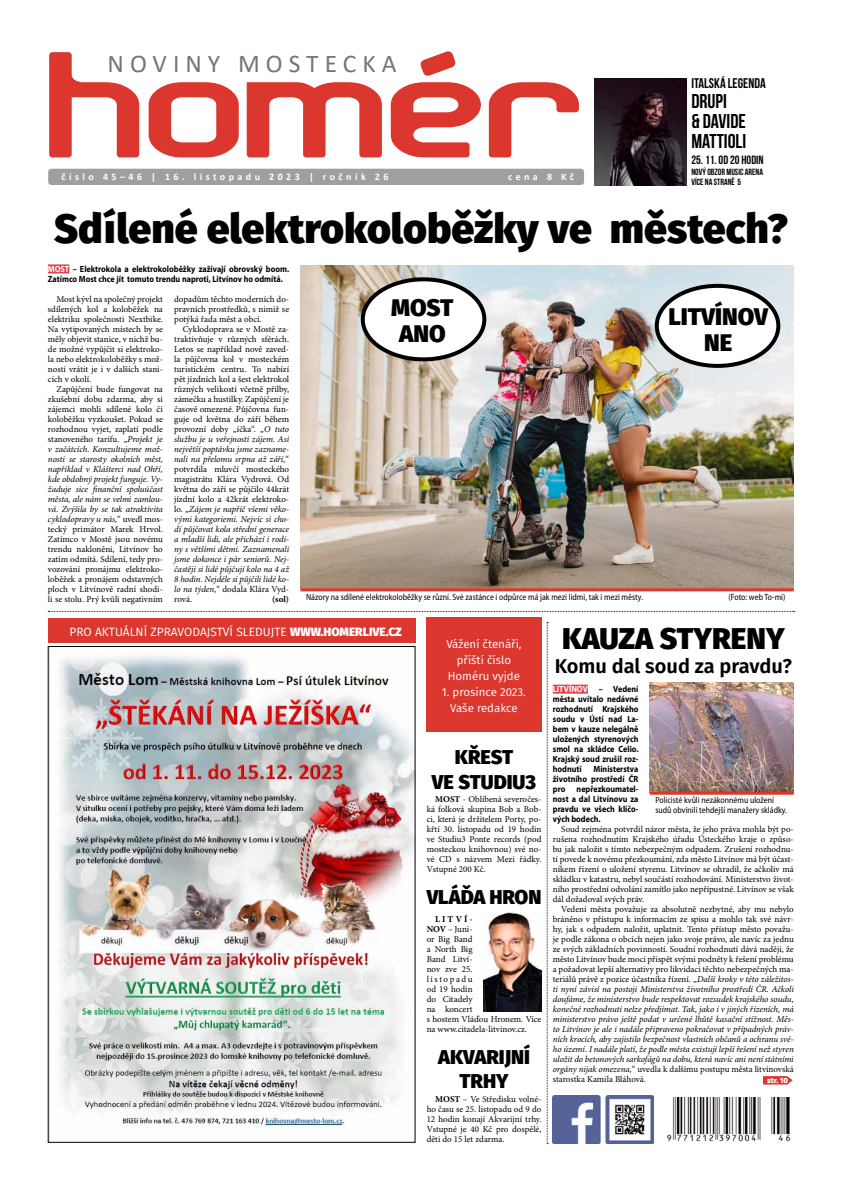
<style>
.page{position:relative;width:842px;height:1191px;background:#fff}
.page>*{position:absolute;margin:0;border:0;box-sizing:border-box;transform-origin:0 0}
.t1{font:800 41px "Fira Sans";color:#000}
.t2{font:800 30px "Fira Sans";color:#000}
.t3{font:25.5px "Calibri";letter-spacing:.235em;color:#787370}
.t4{font:800 24px/25.6px "Fira Sans";color:#000;text-align:center}
.t5{font:800 20px/24px "Fira Sans";color:#000;text-align:center}
.t6{font:20px/20px "Bebas Neue";color:#000}
.t7{font:600 20px "Fira Sans";color:#000}
.t8{font:14px "Bebas Neue";color:#000}
.t9{font:12px "Fira Sans";color:#fff}
.t10{font:12px "Bebas Neue";color:#000}
.t11{font:11.5px/16px "Fira Sans";color:#fff;text-align:center}
.t12{font:700 10px "Calibri";letter-spacing:.345em;color:#fff}
.t13{font:9px/10px "Minion Pro";color:#000;text-align:justify}
.t14{font:italic 9px/10px "Minion Pro";letter-spacing:-.01em;color:#000;text-align:justify}
.t15{font:700 9px/10px "Myriad Pro";color:#000;text-align:justify;scale:.9 1}
.t16{font:semi-condensed 9px/10px "Myriad Pro";color:#000;scale:.95 1}
.t17{font:9px/10.8px "Bebas Neue";color:#000}
.t18{font:700 9px "Minion Pro";color:#000}
.t19{font:800 7.5px "Fira Sans";color:#fff}
.s1{color:#fff}
.s2{font-style:italic}
.s3{font-weight:800}
.s4{font-weight:700}
.s5{font-style:normal}
</style>
<div class="page">
<div style="left:48px;top:169px;width:536px;height:16px;background:#a19f9d;border-radius:3px"></div>
<svg style="left:49px;top:51px;width:530px;height:106px"></svg>
<img style="left:667px;top:1097px;width:124px;height:45px">
<div style="left:48px;top:618px;width:367px;height:25px;background:#db372e"></div>
<svg style="left:48px;top:611px;width:746px;height:1px"></svg>
<div style="left:426px;top:617px;width:115px;height:115px;background:#db372e"></div>
<svg style="left:547px;top:622px;width:1px;height:522px"></svg>
<img style="left:553px;top:1095px;width:100px;height:48px">
<svg style="left:763px;top:1076px;width:30px;height:8px"></svg>
<img style="left:58px;top:655px;width:355px;height:473px">
<div style="left:48px;top:264px;width:21px;height:9px;background:#de4247"></div>
<img style="left:300px;top:265px;width:494px;height:323px">
<img style="left:595px;top:78px;width:91px;height:108px">
<div style="left:553px;top:684px;width:35px;height:9px;background:#de4247"></div>
<img style="left:650px;top:682px;width:144px;height:109px">
<hr style="left:650px;top:791px;width:144px;height:3px;background:#db372e">
<hr style="left:300px;top:588px;width:494px;height:3px;background:#db372e">
<div style="left:363px;top:279px;width:121px;height:80px;background:#fff;border-radius:50%"></div>
<div style="left:361px;top:277px;width:125px;height:84px;border:4px solid #000;border-radius:50%"></div>
<div style="left:657px;top:286px;width:121px;height:80px;background:#fff;border-radius:50%"></div>
<div style="left:655px;top:284px;width:125px;height:84px;border:4px solid #000;border-radius:50%"></div>
<img style="left:484px;top:912px;width:57px;height:99px">
<h3 class="t3" style="left:108px;top:45px;width:290px">NOVINY MOSTECKA</h3>
<p class="t12" style="left:62px;top:170px;width:328px">číslo 45–46 | 16. listopadu 2023 | ročník 26</p>
<p class="t12" style="left:508px;top:170px;width:68px">cena 8 Kč</p>
<h3 class="t8" style="left:691px;top:75px;width:76px">ITALSKÁ LEGENDA</h3>
<h3 class="t6" style="left:691px;top:91px;width:56px">DRUPI<br>&amp; DAVIDE<br>MATTIOLI</h3>
<h3 class="t10" style="left:691px;top:153px;width:74px">25. 11. OD 20 HODIN</h3>
<p class="t17" style="left:691px;top:166px;width:73px">NOVÝ OBZOR MUSIC ARENA<br>VÍCE NA STRANĚ 5</p>
<h1 class="t1" style="left:54px;top:192px;width:735px">Sdílené elektrokoloběžky ve městech?</h1>
<p class="t15" style="left:48px;top:264px;width:269px"><span class="s1">MOST</span> – Elektrokola a elektrokoloběžky zažívají obrovský boom.<br>Zatímco Most chce jít tomuto trendu naproti, Litvínov ho odmítá.</p>
<p class="t13" style="left:48px;top:294px;width:116px;text-indent:9px">Most kývl na společný projekt sdílených kol a koloběžek na elektriku společnosti Nextbike.<br>Na vytipovaných místech by se měly objevit stanice, v nichž bu&shy;de možné vypůjčit si elektroko&shy;la nebo elektrokoloběžky s mož&shy;ností vrátit je i v dalších stani&shy;cích v okolí.</p>
<p class="t13" style="left:48px;top:384px;width:116px;text-indent:9px">Zapůjčení bude fungovat na zkušební dobu zdarma, aby si zájemci mohli sdílené kolo či koloběžku vyzkoušet. Pokud se rozhodnou vyjet, zaplatí podle stanoveného tarifu. „<span class="s2">Projekt je v začátcích. Konzultujeme mož&shy;nosti se starosty okolních měst, například v Klášterci nad Ohří, kde obdobný projekt funguje. Vy&shy;žaduje sice finanční spoluúčast města, ale nám se velmi zamlou&shy;vá. Zvýšila by se tak atraktivita cyklodopravy u nás,</span>“ uvedl mos&shy;tecký primátor Marek Hrvol.<br>Zatímco v Mostě jsou novému trendu nakloněni, Litvínov ho zatím odmítá. Sdílení, tedy pro&shy;vozování pronájmu elektroko&shy;loběžek a pronájem odstavných ploch v Litvínově radní shodi&shy;li se stolu. Prý kvůli negativním</p>
<p class="t13" style="left:174px;top:294px;width:116px">dopadům těchto moderních do&shy;pravních prostředků, s nimiž se potýká řada měst a obcí.</p>
<p class="t13" style="left:174px;top:324px;width:116px;text-indent:9px">Cyklodoprava se v Mostě za&shy;traktivňuje v různých sférách.<br>Letos se například nově zaved&shy;la půjčovna kol v mosteckém turistickém centru. To nabízí pět jízdních kol a šest elektrokol různých velikostí včetně přilby, zámečku a hustilky. Zapůjčení je časově omezené. Půjčovna fun&shy;guje od května do září během provozní doby „íčka“. „<span class="s2">O tuto službu je u veřejnosti zájem. Asi největší poptávku jsme zazname&shy;nali na přelomu srpna až září,</span>“ potvrdila mluvčí mosteckého magistrátu Klára Vydrová. Od května do září se půjčilo 44krát jízdní kolo a 42krát elektroko&shy;lo. „<span class="s2">Zájem je napříč všemi věko&shy;vými kategoriemi. Nejvíc si cho&shy;dí půjčovat kola střední generace a mladší lidi, ale přichází i rodi&shy;ny s většími dětmi. Zaznamenali jsme dokonce i pár seniorů. Nej&shy;častěji si lidé půjčují kolo na 4 až 8 hodin. Nejdéle si půjčili lidé ko&shy;lo na týden,</span>“ dodala Klára Vyd&shy;rová.</p>
<p class="t18" style="left:272px;top:593px;width:19px">(sol)</p>
<h3 class="t4" style="left:391px;top:292px;width:64px">MOST<br>ANO</h3>
<h3 class="t4" style="left:668px;top:302px;width:101px">LITVÍNOV<br>NE</h3>
<p class="t16" style="left:306px;top:592px;width:356px">Názory na sdílené elektrokoloběžky se různí. Své zastánce i odpůrce má jak mezi lidmi, tak i mezi městy.</p>
<p class="t16" style="left:728px;top:592px;width:61px">(Foto: web To-mi)</p>
<h3 class="t9" style="left:70px;top:623px;width:334px">PRO AKTUÁLNÍ ZPRAVODAJSTVÍ SLEDUJTE <span class="s3">WWW.HOMERLIVE.CZ</span></h3>
<p class="t11" style="left:446px;top:636px;width:77px">Vážení čtenáři, příští číslo<br>Homéru vyjde</p>
<p class="t11" style="left:442px;top:684px;width:85px">1. prosince 2023.<br>Vaše redakce</p>
<h3 class="t5" style="left:432px;top:743px;width:106px">KŘEST<br>VE STUDIU3</h3>
<p class="t13" style="left:427px;top:794px;width:116px;text-indent:9px"><span class="s4">MOST</span> - Oblíbená severočes&shy;ká folková skupina Bob a Bob&shy;ci, která je držitelem Porty, po&shy;křtí 30. listopadu od 19 hodin ve Studiu3 Ponte records (pod mosteckou knihovnou) své no&shy;vé CD s názvem Mezi řádky.<br>Vstupné 200 Kč.</p>
<h3 class="t5" style="left:427px;top:883px;width:116px">VLÁĎA HRON</h3>
<p class="t13" style="left:427px;top:914px;width:116px;text-align:left;text-indent:9px"><span class="s4">LITVÍ-<br>NOV</span> – Juni-<br>or Big Band<br>a North Big<br>Band Litví-<br>nov zve 25.<br>listopadu<br>od 19 hodin<br>do Citadely<br>na koncert<br>s hostem Vláďou Hronem. Více na www.citadela-litvinov.cz.</p>
<h3 class="t5" style="left:438px;top:1043px;width:94px">AKVARIJNÍ<br>TRHY</h3>
<p class="t13" style="left:427px;top:1094px;width:116px;text-indent:9px"><span class="s4">MOST</span> – Ve Středisku volné&shy;ho času se 25. listopadu od 9 do 12 hodin konají Akvarijní trhy.<br>Vstupné je 40 Kč pro dospělé, děti do 15 let zdarma.</p>
<h2 class="t2" style="left:562px;top:612px;width:224px">KAUZA STYRENY</h2>
<h3 class="t7" style="left:555px;top:650px;width:239px">Komu dal soud za pravdu?</h3>
<p class="t15" style="left:553px;top:684px;width:97px"><span class="s1">LITVÍNOV</span> – Vedení města uvítalo nedávné rozhodnutí Krajského soudu v Ústí nad La&shy;bem v kauze nelegálně uložených styrenových smol na skládce Celio.<br>Krajský soud zrušil roz&shy;hodnutí</p>
<p class="t15" style="left:553px;top:764px;width:97px;text-indent:41px">Ministerstva životního prostředí ČR pro nepřezkoumatel&shy;nost a dal Litvínovu za pravdu ve všech klíčo&shy;vých bodech.</p>
<p class="t13" style="left:553px;top:824px;width:242px;text-indent:9px">Soud zejména potvrdil názor města, že jeho práva mohla být po&shy;rušena rozhodnutím Krajského úřadu Ústeckého kraje o způso&shy;bu jak naložit s tímto nebezpečným odpadem. Zrušení rozhodnu&shy;tí povede k novému přezkoumání, zda město Litvínov má být účast&shy;níkem řízení o uložení styrenu. Litvínov se ohradil, že ačkoliv má skládku v katastru, nebyl součástí rozhodování. Ministerstvo život&shy;ního prostřední odvolání zamítlo jako nepřípustné. Litvínov se však dál dožadoval svých práv.</p>
<p class="t14" style="left:553px;top:904px;width:242px;text-indent:9px"><span class="s5">Vedení města považuje za absolutně nezbytné, aby mu nebylo bráněno v přístupu k informacím ze spisu a mohlo tak své návr&shy;hy, jak s odpadem naložit, uplatnit. Tento přístup město považu&shy;je podle zákona o obcích nejen jako svoje právo, ale navíc za jednu ze svých základních povinností. Soudní rozhodnutí dává naději, že město Litvínov bude moci přispět svými podněty k řešení problému a požadovat lepší alternativy pro likvidaci těchto nebezpečných ma&shy;teriálů právě z pozice účastníka řízení. „</span>Další kroky v této záležitos&shy;ti nyní závisí na postoji Ministerstva životního prostředí ČR. Ačkoli doufáme, že ministerstvo bude respektovat rozsudek krajského soudu, konečné rozhodnutí nelze předjímat. Tak, jako i v jiných řízeních, má ministerstvo právo ještě podat v určené lhůtě kasační stížnost. Měs&shy;to Litvínov je ale i nadále připraveno pokračovat v případných práv&shy;ních krocích, aby zajistilo bezpečnost vlastních občanů a ochranu své&shy;ho území. I nadále platí, že podle města existují lepší řešení než styren uložit do betonových sarkofágů na dobu, která navíc ani není státními orgány nijak omezena,<span class="s5">“ uvedla k dalšímu postupu města litvínovská starostka Kamila Bláhová.</span></p>
<p class="t16" style="left:655px;top:795px;width:140px">Policisté kvůli nezákonnému uložení sudů obvinili tehdejší manažery skládky.</p>
<p class="t19" style="left:767px;top:1073px;width:22px">str. 10</p>
</div>
